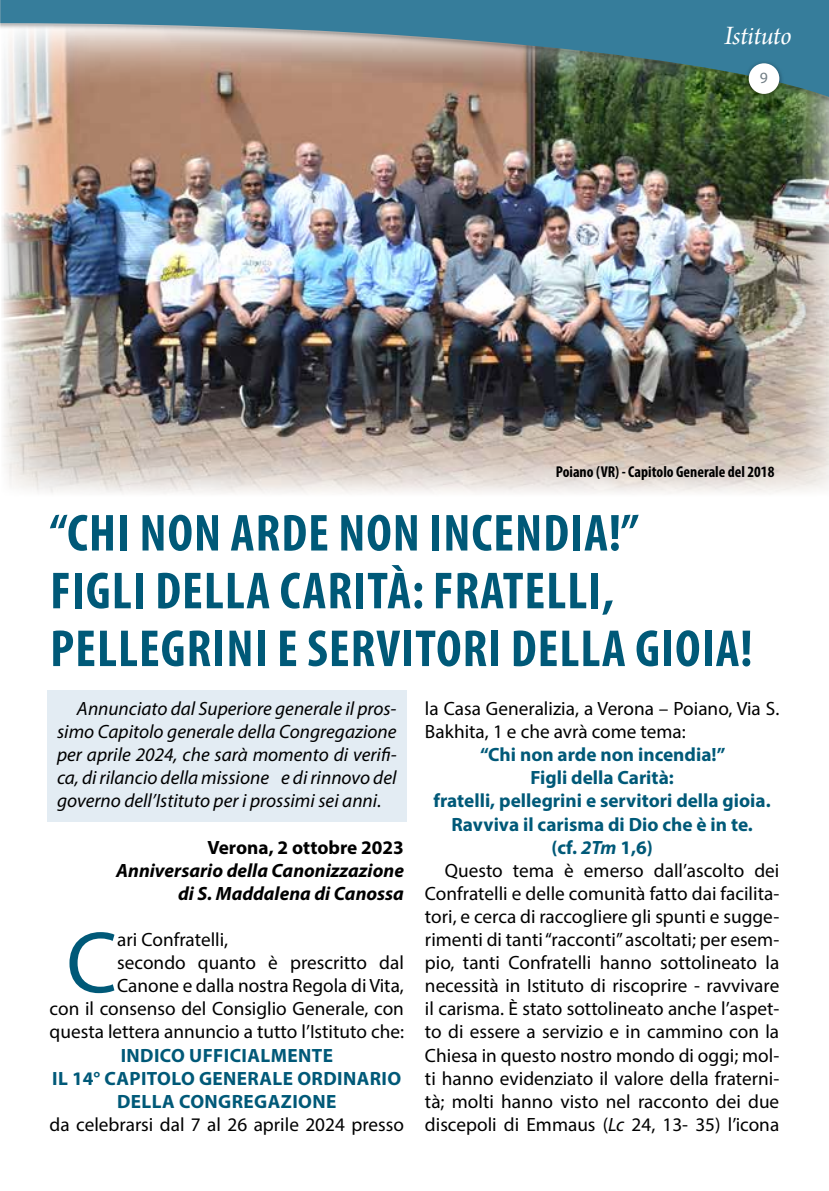
<style>
.page{position:relative;width:829px;height:1191px;background:#fff}
.page>*{position:absolute;margin:0;border:0;box-sizing:border-box;transform-origin:0 0}
.t1{font:87.85px "Myriad Pro";color:#005978}
.t2{font:700 condensed 52.5px/57.8px "Myriad Pro";letter-spacing:.02em;color:#005978}
.t3{font:28px "Arno Pro Italic Subhead";letter-spacing:-.01em;color:#fff}
.t4{font:19.25px/23.1px "Myriad Pro";color:#000}
.t5{font:italic 19.25px/23.1px "Myriad Pro";color:#000;text-align:justify}
.t6{font:700 19.25px "Myriad Pro";color:#005978}
.t7{font:700 19.25px/23.1px "Myriad Pro";letter-spacing:.02em;color:#005978;text-align:center}
.t8{font:italic 700 19.25px/23.1px "Myriad Pro";color:#000;text-align:right}
.t9{font:700 19.25px "Myriad Pro";color:#000}
.t10{font:700 condensed 15.75px "Myriad Pro";color:#000}
.t11{font:15.75px "Myriad Pro";color:#727f86}
.s1{font-style:italic}
</style>
<div class="page">
<div style="left:47px;top:690px;width:359px;height:132px;background:#e3ecf3"></div>
<img style="left:2px;top:110px;width:826px;height:384px">
<svg style="left:3px;top:103px;width:825px;height:7px;background:#8b7a5e"></svg>
<svg style="left:0;top:0;width:828px;height:103px;background:#788b8c"></svg>
<div style="left:743px;top:59px;width:41px;height:42px;background:#000;opacity:.5"></div>
<div style="left:748px;top:63px;width:31px;height:31px;background:#fff;border-radius:50%"></div>
<h3 class="t3" style="left:724px;top:20px;width:69px">Istituto</h3>
<p class="t11" style="left:759px;top:68px;width:10px">9</p>
<p class="t10" style="left:555px;top:461px;width:220px">Poiano (VR) - Capitolo Generale del 2018</p>
<h2 class="t2" style="left:50px;top:503px;width:704px">“CHI NON ARDE NON INCENDIA!”<br>FIGLI DELLA CARITÀ: FRATELLI,<br>PELLEGRINI E SERVITORI DELLA GIOIA!</h2>
<p class="t5" style="left:57px;top:696px;width:341px;text-indent:20px">Annunciato dal Superiore generale il pros&shy;simo Capitolo generale della Congregazione per aprile 2024, che sarà momento di verifi&shy;ca, di rilancio della missione e di rinnovo del governo dell’Istituto per i prossimi sei anni.</p>
<p class="t9" style="left:207px;top:834px;width:198px">Verona, 2 ottobre 2023</p>
<p class="t8" style="left:116px;top:858px;width:289px">Anniversario della Canonizzazione di S. Maddalena di Canossa</p>
<h1 class="t1" style="left:66px;top:908px;width:52px">C</h1>
<p class="t4" style="left:117px;top:927px;width:112px">ari Confratelli,</p>
<p class="t4" style="left:425px;top:696px;width:356px">la Casa Generalizia, a Verona – Poiano, Via S.<br>Bakhita, 1 e che avrà come tema:</p>
<p class="t6" style="left:480px;top:742px;width:247px">“Chi non arde non incendia!”</p>
<p class="t6" style="left:530px;top:765px;width:145px">Figli della Carità:</p>
<p class="t6" style="left:433px;top:788px;width:338px">fratelli, pellegrini e servitori della gioia.</p>
<p class="t6" style="left:451px;top:811px;width:303px">Ravviva il carisma di Dio che è in te.</p>
<p class="t6" style="left:551px;top:834px;width:103px">(cf. <span class="s1">2Tm</span> 1,6)</p>
<p class="t4" style="left:445px;top:858px;width:336px">Questo tema è emerso dall’ascolto dei</p>
<p class="t4" style="left:425px;top:881px;width:356px">Confratelli e delle comunità fatto dai facilita-</p>
<p class="t4" style="left:425px;top:904px;width:356px">tori, e cerca di raccogliere gli spunti e sugge-</p>
<p class="t4" style="left:425px;top:927px;width:356px">rimenti di tanti “racconti” ascoltati; per esem-</p>
<p class="t4" style="left:425px;top:950px;width:356px">pio, tanti Confratelli hanno sottolineato la</p>
<p class="t4" style="left:425px;top:974px;width:356px">necessità in Istituto di riscoprire - ravvivare</p>
<p class="t4" style="left:425px;top:997px;width:356px">il carisma. È stato sottolineato anche l’aspet-</p>
<p class="t4" style="left:425px;top:1020px;width:356px">to di essere a servizio e in cammino con la</p>
<p class="t4" style="left:425px;top:1043px;width:356px">Chiesa in questo nostro mondo di oggi; mol-</p>
<p class="t4" style="left:425px;top:1066px;width:356px">ti hanno evidenziato il valore della fraterni-</p>
<p class="t4" style="left:425px;top:1089px;width:356px">tà; molti hanno visto nel racconto dei due</p>
<p class="t4" style="left:425px;top:1112px;width:356px">discepoli di Emmaus (<span class="s1">Lc</span> 24, 13- 35) l’icona</p>
<p class="t4" style="left:117px;top:950px;width:288px">secondo quanto è prescritto dal</p>
<p class="t4" style="left:117px;top:974px;width:288px">Canone e dalla nostra Regola di Vita,</p>
<p class="t4" style="left:50px;top:997px;width:356px">con il consenso del Consiglio Generale, con</p>
<p class="t4" style="left:50px;top:1020px;width:356px">questa lettera annuncio a tutto l’Istituto che:</p>
<p class="t7" style="left:52px;top:1043px;width:350px">INDICO UFFICIALMENTE<br>IL 14° CAPITOLO GENERALE ORDINARIO<br>DELLA CONGREGAZIONE</p>
<p class="t4" style="left:50px;top:1112px;width:356px">da celebrarsi dal 7 al 26 aprile 2024 presso</p>
</div>
